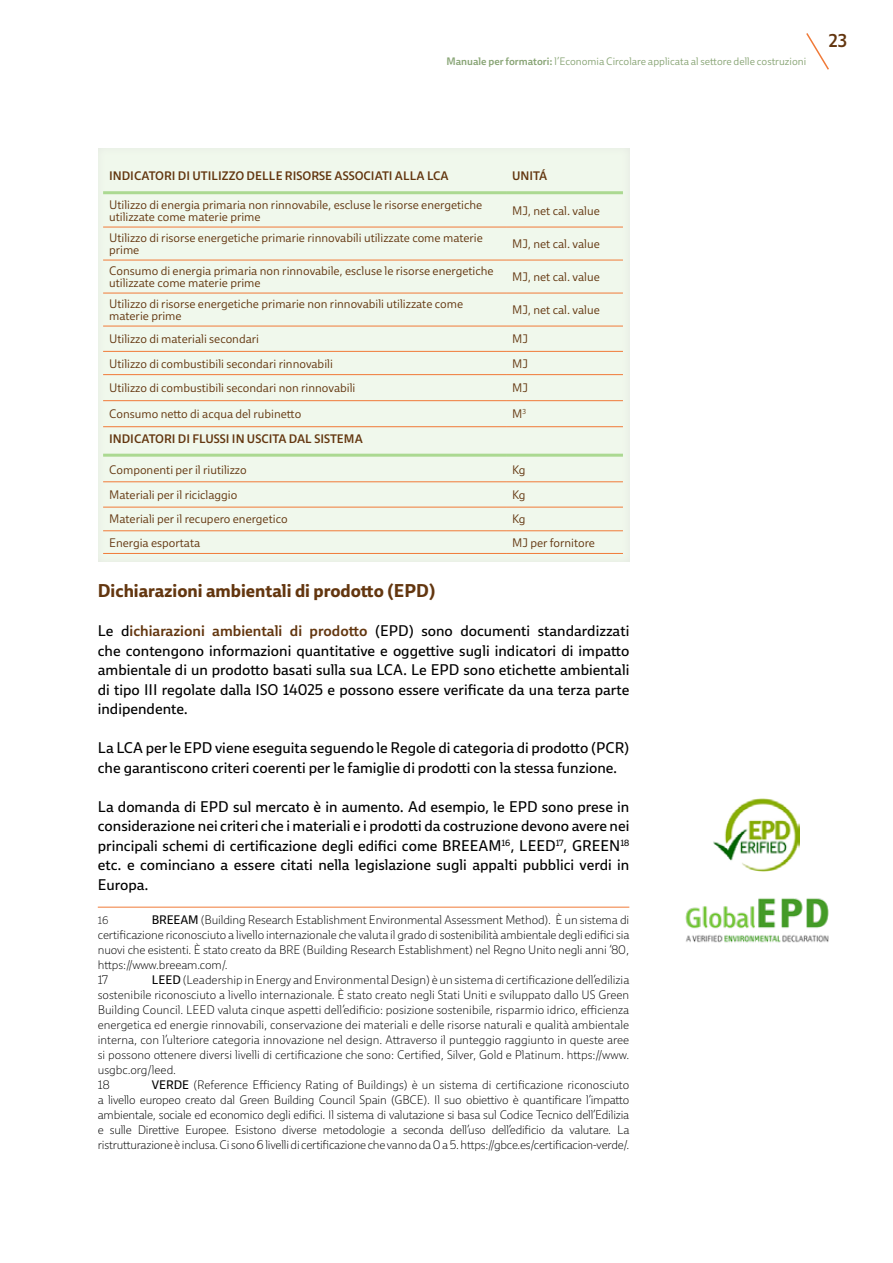
<style>
.page{position:relative;width:893px;height:1263px;background:#fff}
.page>*{position:absolute;margin:0;border:0;box-sizing:border-box;transform-origin:0 0}
.t1{font:700 18px "Ebony";color:#63360f}
.t2{font:18px "Ebony Sb";color:#63360f}
.t3{font:15px/19.5px "Ebony";color:#000;text-align:justify}
.t4{font:12px/15px "Ebony Th";color:#000}
.t5{font:12px/12px "Ebony Lt";color:#63360f}
.t6{font:12px "Ebony Sb";color:#63360f}
.t7{font:10.5px "Ebony Lt";color:#89a576}
.t8{font:10.5px "Ebony Th";color:#000}
.s1{font-family:"Ebony Sb"}
.s2{font-family:"Ebony Sb";color:#63360f}
.s3{font-family:"Ebony"}
</style>
<div class="page">
<svg style="left:806px;top:33px;width:23px;height:37px"></svg>
<div style="left:98px;top:147px;width:532px;height:416px;background:#f0f8ec"></div>
<hr style="left:103px;top:481px;width:403px;height:1px;background:#f07a38">
<hr style="left:506px;top:481px;width:117px;height:1px;background:#f07a38">
<hr style="left:103px;top:507px;width:403px;height:1px;background:#f07a38">
<hr style="left:506px;top:507px;width:117px;height:1px;background:#f07a38">
<hr style="left:103px;top:530px;width:403px;height:1px;background:#f07a38">
<hr style="left:506px;top:530px;width:117px;height:1px;background:#f07a38">
<hr style="left:103px;top:553px;width:403px;height:1px;background:#f07a38">
<hr style="left:506px;top:553px;width:117px;height:1px;background:#f07a38">
<hr style="left:103px;top:454px;width:403px;height:3px;background:#abd991">
<hr style="left:506px;top:454px;width:117px;height:3px;background:#abd991">
<hr style="left:98px;top:907px;width:531px;height:1px;background:#f07a38">
<hr style="left:103px;top:227px;width:403px;height:1px;background:#f07a38">
<hr style="left:506px;top:227px;width:117px;height:1px;background:#f07a38">
<hr style="left:103px;top:260px;width:403px;height:1px;background:#f07a38">
<hr style="left:506px;top:260px;width:117px;height:1px;background:#f07a38">
<hr style="left:103px;top:293px;width:403px;height:1px;background:#f07a38">
<hr style="left:506px;top:293px;width:117px;height:1px;background:#f07a38">
<hr style="left:103px;top:326px;width:403px;height:1px;background:#f07a38">
<hr style="left:506px;top:326px;width:117px;height:1px;background:#f07a38">
<hr style="left:103px;top:351px;width:403px;height:1px;background:#f07a38">
<hr style="left:506px;top:351px;width:117px;height:1px;background:#f07a38">
<hr style="left:103px;top:374px;width:403px;height:1px;background:#f07a38">
<hr style="left:506px;top:374px;width:117px;height:1px;background:#f07a38">
<hr style="left:103px;top:400px;width:403px;height:1px;background:#f07a38">
<hr style="left:506px;top:400px;width:117px;height:1px;background:#f07a38">
<hr style="left:103px;top:426px;width:403px;height:1px;background:#f07a38">
<hr style="left:506px;top:426px;width:117px;height:1px;background:#f07a38">
<hr style="left:103px;top:191px;width:403px;height:3px;background:#abd991">
<hr style="left:506px;top:191px;width:117px;height:3px;background:#abd991">
<img style="left:713px;top:798px;width:86px;height:74px">
<img style="left:685px;top:898px;width:144px;height:45px">
<p class="t7" style="left:446px;top:54px;width:361px"><span class="s1">Manuale per formatori:</span> l’Economia Circolare applicata al settore delle costruzioni</p>
<h1 class="t2" style="left:829px;top:28px;width:20px">23</h1>
<p class="t6" style="left:109px;top:168px;width:341px">INDICATORI DI UTILIZZO DELLE RISORSE ASSOCIATI ALLA LCA</p>
<p class="t6" style="left:512px;top:168px;width:37px">UNITÁ</p>
<p class="t5" style="left:109px;top:199px;width:375px">Utilizzo di energia primaria non rinnovabile, escluse le risorse energetiche utilizzate come materie prime</p>
<p class="t5" style="left:512px;top:205px;width:89px">MJ, net cal. value</p>
<p class="t5" style="left:109px;top:232px;width:375px">Utilizzo di risorse energetiche primarie rinnovabili utilizzate come materie prime</p>
<p class="t5" style="left:512px;top:238px;width:89px">MJ, net cal. value</p>
<p class="t5" style="left:109px;top:265px;width:386px">Consumo di energia primaria non rinnovabile, escluse le risorse energetiche utilizzate come materie prime</p>
<p class="t5" style="left:512px;top:271px;width:89px">MJ, net cal. value</p>
<p class="t5" style="left:109px;top:298px;width:356px">Utilizzo di risorse energetiche primarie non rinnovabili utilizzate come materie prime</p>
<p class="t5" style="left:512px;top:304px;width:89px">MJ, net cal. value</p>
<p class="t5" style="left:109px;top:333px;width:152px">Utilizzo di materiali secondari</p>
<p class="t5" style="left:512px;top:333px;width:17px">MJ</p>
<p class="t5" style="left:109px;top:357px;width:225px">Utilizzo di combustibili secondari rinnovabili</p>
<p class="t5" style="left:512px;top:357px;width:17px">MJ</p>
<p class="t5" style="left:109px;top:382px;width:248px">Utilizzo di combustibili secondari non rinnovabili</p>
<p class="t5" style="left:512px;top:382px;width:17px">MJ</p>
<p class="t5" style="left:109px;top:408px;width:194px">Consumo netto di acqua del rubinetto</p>
<p class="t5" style="left:512px;top:408px;width:15px">M<sup>3</sup></p>
<p class="t6" style="left:109px;top:431px;width:255px">INDICATORI DI FLUSSI IN USCITA DAL SISTEMA</p>
<p class="t5" style="left:109px;top:463px;width:139px">Componenti per il riutilizzo</p>
<p class="t5" style="left:512px;top:463px;width:15px">Kg</p>
<p class="t5" style="left:109px;top:488px;width:130px">Materiali per il riciclaggio</p>
<p class="t5" style="left:512px;top:488px;width:15px">Kg</p>
<p class="t5" style="left:109px;top:513px;width:180px">Materiali per il recupero energetico</p>
<p class="t5" style="left:512px;top:513px;width:15px">Kg</p>
<p class="t5" style="left:109px;top:536px;width:93px">Energia esportata</p>
<p class="t5" style="left:512px;top:536px;width:84px">MJ per fornitore</p>
<h1 class="t1" style="left:98px;top:579px;width:339px">Dichiarazioni ambientali di prodotto (EPD)</h1>
<p class="t3" style="left:98px;top:621px;width:533px">Le d<span class="s2">ichiarazioni ambientali di prodotto</span> (EPD) sono documenti standardizzati che contengono informazioni quantitative e oggettive sugli indicatori di impatto ambientale di un prodotto basati sulla sua LCA. Le EPD sono etichette ambientali di tipo III regolate dalla ISO 14025 e possono essere verificate da una terza parte indipendente.</p>
<p class="t3" style="left:98px;top:738px;width:533px">La LCA per le EPD viene eseguita seguendo le Regole di categoria di prodotto (PCR) che garantiscono criteri coerenti per le famiglie di prodotti con la stessa funzione.</p>
<p class="t3" style="left:98px;top:797px;width:533px">La domanda di EPD sul mercato è in aumento. Ad esempio, le EPD sono prese in considerazione nei criteri che i materiali e i prodotti da costruzione devono avere nei principali schemi di certificazione degli edifici come BREEAM<sup>16</sup>, LEED<sup>17</sup>, GREEN<sup>18 </sup>etc. e cominciano a essere citati nella legislazione sugli appalti pubblici verdi in Europa.</p>
<p class="t8" style="left:98px;top:914px;width:12px">16</p>
<p class="t4" style="left:98px;top:912px;width:533px;text-indent:54px"><span class="s3">BREEAM</span> (Building Research Establishment Environmental Assessment Method). È un sistema di certificazione riconosciuto a livello internazionale che valuta il grado di sostenibilità ambientale degli edifici sia nuovi che esistenti. È stato creato da BRE (Building Research Establishment) nel Regno Unito negli anni ‘80, https://www.breeam.com/.<br>17</p>
<p class="t4" style="left:98px;top:972px;width:533px;text-indent:54px"><span class="s3">LEED</span> (Leadership in Energy and Environmental Design) è un sistema di certificazione dell’edilizia sostenibile riconosciuto a livello internazionale. È stato creato negli Stati Uniti e sviluppato dallo US Green Building Council. LEED valuta cinque aspetti dell’edificio: posizione sostenibile, risparmio idrico, efficienza energetica ed energie rinnovabili, conservazione dei materiali e delle risorse naturali e qualità ambientale interna, con l’ulteriore categoria innovazione nel design. Attraverso il punteggio raggiunto in queste aree si possono ottenere diversi livelli di certificazione che sono: Certified, Silver, Gold e Platinum. https://www. usgbc.org/leed.<br>18</p>
<p class="t4" style="left:98px;top:1077px;width:533px;text-align:justify;text-indent:54px"><span class="s3">VERDE</span> (Reference Efficiency Rating of Buildings) è un sistema di certificazione riconosciuto a livello europeo creato dal Green Building Council Spain (GBCE). Il suo obiettivo è quantificare l’impatto ambientale, sociale ed economico degli edifici. Il sistema di valutazione si basa sul Codice Tecnico dell’Edilizia e sulle Direttive Europee. Esistono diverse metodologie a seconda dell’uso dell’edificio da valutare. La ristrutturazione è inclusa. Ci sono 6 livelli di certificazione che vanno da 0 a 5. https://gbce.es/certificacion-verde/.</p>
</div>
